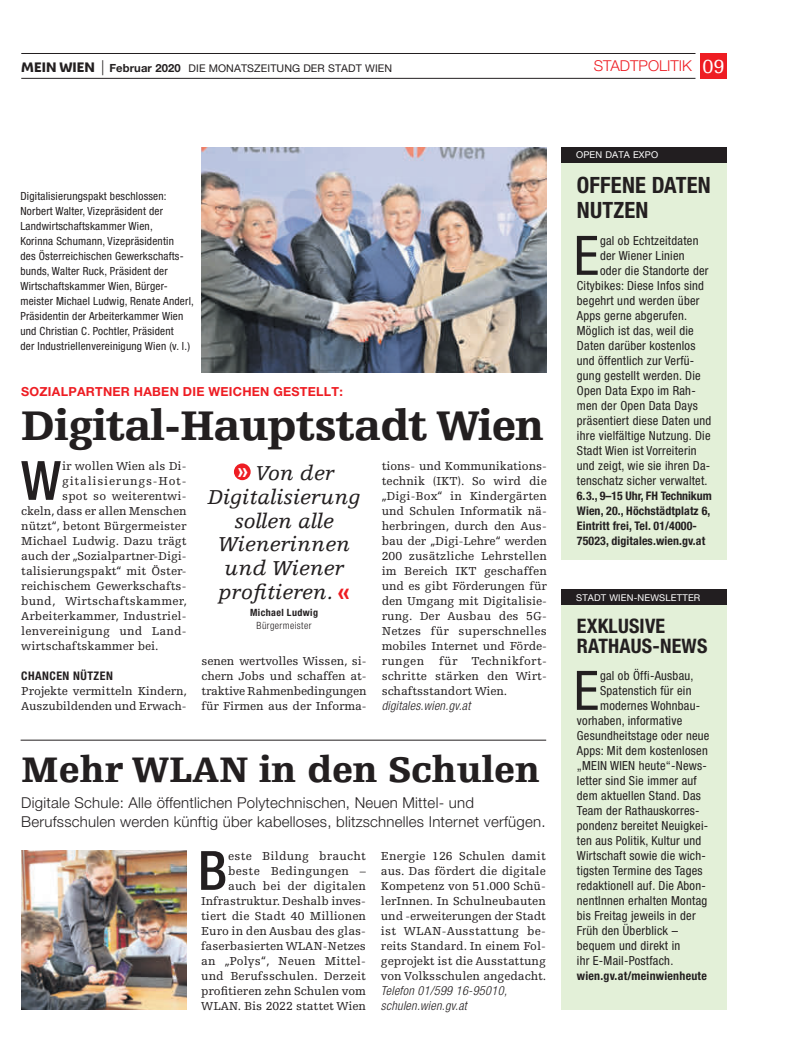
<style>
.page{position:relative;width:798px;height:1063px;background:#fff}
.page>*{position:absolute;margin:0;border:0;box-sizing:border-box;transform-origin:0 0}
.t1{font:condensed 54.5px "Helvetica Neue LT Pro";color:#231f20}
.t2{font:500 condensed 54.25px "Helvetica Neue LT Pro";color:#231f20}
.t3{font:900 43.75px "Egyptienne FLT Std";letter-spacing:-.02em;color:#231f20}
.t4{font:900 37.5px "Egyptienne FLT Std";color:#231f20}
.t5{font:700 condensed 22.5px/25px "Helvetica Neue LT Pro";letter-spacing:.01em;color:#231f20}
.t6{font:italic 21.25px/23.8px "Egyptienne FLT Std";color:#231f20;text-align:center}
.t7{font:700 condensed 20px/20px "Helvetica Neue LT Pro";letter-spacing:.01em;color:#231f20}
.t8{font:300 15px/18.8px "Helvetica Neue LT Pro";letter-spacing:.015em;color:#231f20}
.t9{font:300 15px "Helvetica Neue LT Pro";color:#ee1d23}
.t10{font:condensed 12.5px "Helvetica Neue LT Pro";letter-spacing:.02em;color:#231f20}
.t11{font:italic 300 condensed 12.5px/15px "Helvetica Neue LT Pro";letter-spacing:.02em;color:#231f20}
.t12{font:700 12.5px "Helvetica Neue LT Pro";letter-spacing:.02em;color:#ee1d23}
.t13{font:12.25px/15px "Egyptienne FLT Std";color:#231f20;text-align:justify}
.t14{font:12.25px "Egyptienne FLT Std";letter-spacing:.025em;color:#231f20}
.t15{font:12.25px "Egyptienne FLT Std";letter-spacing:.02em;color:#231f20}
.t16{font:12.25px "Egyptienne FLT Std";letter-spacing:.06em;color:#231f20}
.t17{font:700 condensed 11.88px/15px "Helvetica Neue LT Pro";letter-spacing:.01em;color:#231f20}
.t18{font:700 condensed 11.88px "Helvetica Neue LT Pro";letter-spacing:.04em;color:#231f20}
.t19{font:condensed 11.25px/15px "Helvetica Neue LT Pro";letter-spacing:.02em;color:#231f20}
.t20{font:10.62px "Helvetica Neue LT Pro";letter-spacing:.01em;color:#231f20}
.t21{font:700 condensed 10px "Helvetica Neue LT Pro";letter-spacing:.04em;color:#231f20}
.t22{font:300 condensed 10px "Helvetica Neue LT Pro";letter-spacing:.04em;color:#231f20}
.t23{font:9.38px "Helvetica Neue LT Pro";letter-spacing:.02em;color:#fff}
.s1{font-family:"Wiener Melange";font-weight:800;font-size:12.75px}
.s2{font-weight:300;font-size:15px}
.s3{font-weight:700;font-size:11.25px}
.s4{font-family:"Egyptienne FLT Std";font-weight:400;font-size:20px;color:#fff}
.s5{font-weight:900;font-style:normal;color:#ee1d23}
</style>
<div class="page">
<div style="left:699px;top:53px;width:27px;height:26px;background:#ee1d23"></div>
<hr style="left:21px;top:53px;width:674px;height:1px;background:#231f20">
<hr style="left:21px;top:78px;width:674px;height:1px;background:#231f20">
<img style="left:202px;top:148px;width:344px;height:224px">
<hr style="left:21px;top:740px;width:525px;height:1px;background:#231f20">
<div style="left:561px;top:148px;width:165px;height:412px;background:#e3f0d8"></div>
<div style="left:561px;top:590px;width:165px;height:420px;background:#e3f0d8"></div>
<div style="left:561px;top:590px;width:165px;height:15px;background:#221e20"></div>
<div style="left:561px;top:147px;width:165px;height:15px;background:#221e20"></div>
<div style="left:234px;top:463px;width:16px;height:17px;background:#ee1d23;border-radius:50%"></div>
<img style="left:21px;top:851px;width:165px;height:159px">
<p class="t20" style="left:21px;top:64px;width:372px"><span class="s1">MEIN WIEN</span> <span class="s2">|</span> <span class="s3">Februar 2020</span> DIE MONATSZEITUNG DER STADT WIEN</p>
<p class="t9" style="left:593px;top:61px;width:132px">STADTPOLITIK <span class="s4">09</span></p>
<p class="t19" style="left:20px;top:189px;width:175px">Digitalisierungspakt beschlossen:<br>Norbert Walter, Vizepräsident der Landwirtschaftskammer Wien,<br>Korinna Schumann, Vizepräsidentin<br>des Österreichischen Gewerkschafts&shy;bunds, Walter Ruck, Präsident der Wirtschaftskammer Wien, Bürger&shy;meister Michael Ludwig, Renate Anderl, Präsidentin der Arbeiterkammer Wien und Christian C. Pochtler, Präsident<br>der Industriellenvereinigung Wien (v. l.)</p>
<p class="t12" style="left:21px;top:387px;width:323px">SOZIALPARTNER HABEN DIE WEICHEN GESTELLT:</p>
<h3 class="t3" style="left:21px;top:408px;width:524px">Digital-Hauptstadt Wien</h3>
<h2 class="t2" style="left:21px;top:461px;width:42px">W</h2>
<p class="t13" style="left:62px;top:459px;width:126px">ir wollen Wien als Di-</p>
<p class="t13" style="left:381px;top:459px;width:167px">tions- und Kommunikations&shy;technik (IKT). So wird die „Digi-Box“ in Kindergärten und Schulen Informatik nä&shy;herbringen, durch den Aus&shy;bau der „Digi-Lehre“ werden 200 zusätzliche Lehrstellen im Bereich IKT geschaffen und es gibt Förderungen für den Umgang mit Digitalisie&shy;rung. Der Ausbau des 5G-Netzes für superschnelles mobiles Internet und Förde&shy;rungen für Technikfort&shy;schritte stärken den Wirt&shy;schaftsstandort Wien.</p>
<p class="t11" style="left:381px;top:699px;width:90px">digitales.wien.gv.at</p>
<h3 class="t6" style="left:208px;top:463px;width:154px"><sup>»</sup> Von der<br>Digitalisierung sollen alle<br>Wienerinnen und Wiener profitieren. <span class="s5">«</span></h3>
<p class="t21" style="left:250px;top:609px;width:69px">Michael Ludwig</p>
<p class="t22" style="left:256px;top:622px;width:56px">Bürgermeister</p>
<p class="t16" style="left:62px;top:476px;width:126px">gitalisierungs-Hot-</p>
<p class="t13" style="left:62px;top:489px;width:126px">spot so weiterentwi-</p>
<p class="t13" style="left:21px;top:504px;width:167px">ckeln, dass er allen Menschen</p>
<p class="t13" style="left:21px;top:519px;width:167px">nützt“, betont Bürgermeister</p>
<p class="t13" style="left:21px;top:534px;width:167px">Michael Ludwig. Dazu trägt</p>
<p class="t13" style="left:21px;top:549px;width:167px">auch der „Sozialpartner-Digi-</p>
<p class="t13" style="left:21px;top:564px;width:167px">talisierungspakt“ mit Öster-</p>
<p class="t13" style="left:21px;top:579px;width:167px">reichischem Gewerkschafts-</p>
<p class="t14" style="left:21px;top:596px;width:167px">bund, Wirtschaftskammer,</p>
<p class="t13" style="left:21px;top:609px;width:167px">Arbeiterkammer, Industriel-</p>
<p class="t15" style="left:21px;top:626px;width:167px">lenvereinigung und Land-</p>
<p class="t13" style="left:21px;top:639px;width:139px">wirtschaftskammer bei.</p>
<p class="t18" style="left:21px;top:671px;width:93px">CHANCEN NÜTZEN</p>
<p class="t13" style="left:21px;top:684px;width:167px">Projekte vermitteln Kindern,<br>Auszubildenden und Erwach-</p>
<p class="t13" style="left:201px;top:654px;width:167px">senen wertvolles Wissen, si&shy;chern Jobs und schaffen at&shy;traktive Rahmenbedingungen für Firmen aus der Informa-</p>
<h3 class="t4" style="left:21px;top:755px;width:520px">Mehr WLAN in den Schulen</h3>
<p class="t8" style="left:21px;top:795px;width:525px">Digitale Schule: Alle öffentlichen Polytechnischen, Neuen Mittel- und<br>Berufsschulen werden künftig über kabelloses, blitzschnelles Internet verfügen.</p>
<h2 class="t2" style="left:198px;top:851px;width:31px">B</h2>
<p class="t13" style="left:201px;top:849px;width:166px;text-align:right">este Bildung braucht beste Bedingungen – auch bei der digitalen<br>Infrastruktur. Deshalb inves&shy;tiert die Stadt 40 Millionen<br>Euro in den Ausbau des glas&shy;faserbasierten WLAN-Netzes an „Polys“, Neuen Mittel&shy;und Berufsschulen. Derzeit profitieren zehn Schulen vom<br>WLAN. Bis 2022 stattet Wien</p>
<p class="t13" style="left:381px;top:849px;width:167px">Energie 126 Schulen damit aus. Das fördert die digitale Kompetenz von 51.000 Schü&shy;lerInnen. In Schulneubauten und -erweiterungen der Stadt ist WLAN-Ausstattung be&shy;reits Standard. In einem Fol&shy;geprojekt ist die Ausstattung von Volksschulen angedacht.</p>
<p class="t11" style="left:381px;top:984px;width:127px">Telefon 01/599 16-95010, schulen.wien.gv.at</p>
<p class="t23" style="left:576px;top:151px;width:84px">OPEN DATA EXPO</p>
<h3 class="t5" style="left:576px;top:174px;width:135px">OFFENE DATEN<br>NUTZEN</h3>
<h1 class="t1" style="left:573px;top:236px;width:27px">E</h1>
<p class="t10" style="left:600px;top:236px;width:100px">gal ob Echtzeitdaten</p>
<p class="t10" style="left:600px;top:251px;width:86px">der Wiener Linien</p>
<p class="t10" style="left:600px;top:266px;width:110px">oder die Standorte der</p>
<p class="t10" style="left:576px;top:281px;width:129px">Citybikes: Diese Infos sind</p>
<p class="t10" style="left:576px;top:296px;width:124px">begehrt und werden über</p>
<p class="t10" style="left:576px;top:311px;width:112px">Apps gerne abgerufen.</p>
<p class="t10" style="left:576px;top:326px;width:118px">Möglich ist das, weil die</p>
<p class="t10" style="left:576px;top:341px;width:120px">Daten darüber kostenlos</p>
<p class="t10" style="left:576px;top:356px;width:119px">und öffentlich zur Verfü-</p>
<p class="t10" style="left:576px;top:371px;width:125px">gung gestellt werden. Die</p>
<p class="t10" style="left:576px;top:386px;width:120px">Open Data Expo im Rah-</p>
<p class="t10" style="left:576px;top:401px;width:122px">men der Open Data Days</p>
<p class="t10" style="left:576px;top:416px;width:136px">präsentiert diese Daten und</p>
<p class="t10" style="left:576px;top:431px;width:135px">ihre vielfältige Nutzung. Die</p>
<p class="t10" style="left:576px;top:446px;width:121px">Stadt Wien ist Vorreiterin</p>
<p class="t10" style="left:576px;top:461px;width:135px">und zeigt, wie sie ihren Da-</p>
<p class="t10" style="left:576px;top:476px;width:132px">tenschatz sicher verwaltet.</p>
<p class="t17" style="left:576px;top:489px;width:136px">6. 3., 9–15 Uhr, FH Technikum<br>Wien, 20., Höchstädtplatz 6,<br>Eintritt frei, Tel. 01/4000-<br>75023, digitales.wien.gv.at</p>
<p class="t23" style="left:576px;top:594px;width:126px">STADT WIEN-NEWSLETTER</p>
<h3 class="t7" style="left:576px;top:618px;width:132px">EXKLUSIVE<br>RATHAUS-NEWS</h3>
<h1 class="t1" style="left:573px;top:671px;width:27px">E</h1>
<p class="t10" style="left:600px;top:671px;width:95px">gal ob Öffi-Ausbau,</p>
<p class="t10" style="left:600px;top:686px;width:93px">Spatenstich für ein</p>
<p class="t10" style="left:600px;top:701px;width:102px">modernes Wohnbau-</p>
<p class="t10" style="left:576px;top:716px;width:107px">vorhaben, informative</p>
<p class="t10" style="left:576px;top:731px;width:134px">Gesundheitstage oder neue</p>
<p class="t10" style="left:576px;top:746px;width:132px">Apps: Mit dem kostenlosen</p>
<p class="t10" style="left:576px;top:761px;width:132px">„MEIN WIEN heute“-News-</p>
<p class="t10" style="left:576px;top:776px;width:121px">letter sind Sie immer auf</p>
<p class="t10" style="left:576px;top:791px;width:125px">dem aktuellen Stand. Das</p>
<p class="t10" style="left:576px;top:806px;width:124px">Team der Rathauskorres-</p>
<p class="t10" style="left:576px;top:821px;width:133px">pondenz bereitet Neuigkei-</p>
<p class="t10" style="left:576px;top:836px;width:126px">ten aus Politik, Kultur und</p>
<p class="t10" style="left:576px;top:851px;width:131px">Wirtschaft sowie die wich-</p>
<p class="t10" style="left:576px;top:866px;width:127px">tigsten Termine des Tages</p>
<p class="t10" style="left:576px;top:881px;width:130px">redaktionell auf. Die Abon-</p>
<p class="t10" style="left:576px;top:896px;width:132px">nentInnen erhalten Montag</p>
<p class="t10" style="left:576px;top:911px;width:120px">bis Freitag jeweils in der</p>
<p class="t10" style="left:576px;top:926px;width:102px">Früh den Überblick –</p>
<p class="t10" style="left:576px;top:941px;width:105px">bequem und direkt in</p>
<p class="t10" style="left:576px;top:956px;width:98px">ihr E-Mail-Postfach.</p>
<p class="t17" style="left:576px;top:969px;width:131px">wien.gv.at/meinwienheute</p>
</div>
